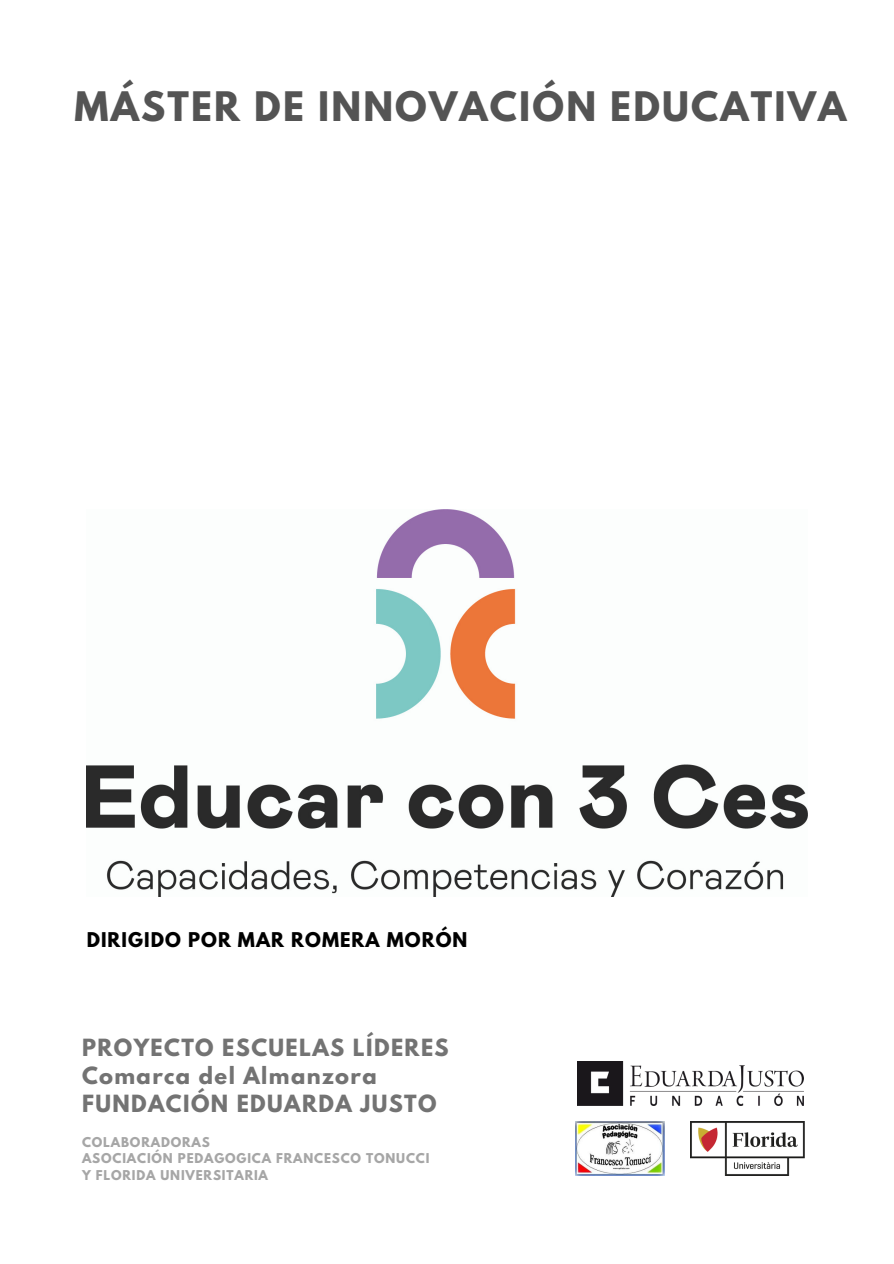
<style>
.page{position:relative;width:894px;height:1264px;background:#fff}
.page>*{position:absolute;margin:0;border:0;box-sizing:border-box;transform-origin:0 0}
.t1{font:700 36px "League Spartan";letter-spacing:.06em;color:#545454}
.t2{font:700 21px "League Spartan";letter-spacing:.065em;color:#737373}
.t3{font:700 18px "League Spartan";letter-spacing:.06em;color:#000}
.t4{font:700 12px "League Spartan";letter-spacing:.07em;color:#a6a6a6}
</style>
<div class="page">
<img style="left:577px;top:1061px;width:226px;height:43px">
<img style="left:690px;top:1121px;width:114px;height:54px">
<img style="left:575px;top:1121px;width:89px;height:54px">
<img style="left:87px;top:510px;width:720px;height:386px">
<p class="t1" style="left:74px;top:88px;width:773px">MÁSTER DE INNOVACIÓN EDUCATIVA</p>
<p class="t3" style="left:87px;top:930px;width:382px">DIRIGIDO POR MAR ROMERA MORÓN</p>
<p class="t2" style="left:82px;top:1037px;width:368px">PROYECTO ESCUELAS LÍDERES</p>
<p class="t2" style="left:82px;top:1065px;width:296px">Comarca del Almanzora</p>
<p class="t2" style="left:82px;top:1093px;width:356px">FUNDACIÓN EDUARDA JUSTO</p>
<p class="t4" style="left:82px;top:1135px;width:129px">COLABORADORAS</p>
<p class="t4" style="left:82px;top:1152px;width:349px">ASOCIACIÓN PEDAGOGICA FRANCESCO TONUCCI</p>
<p class="t4" style="left:82px;top:1169px;width:187px">Y FLORIDA UNIVERSITARIA</p>
</div>
